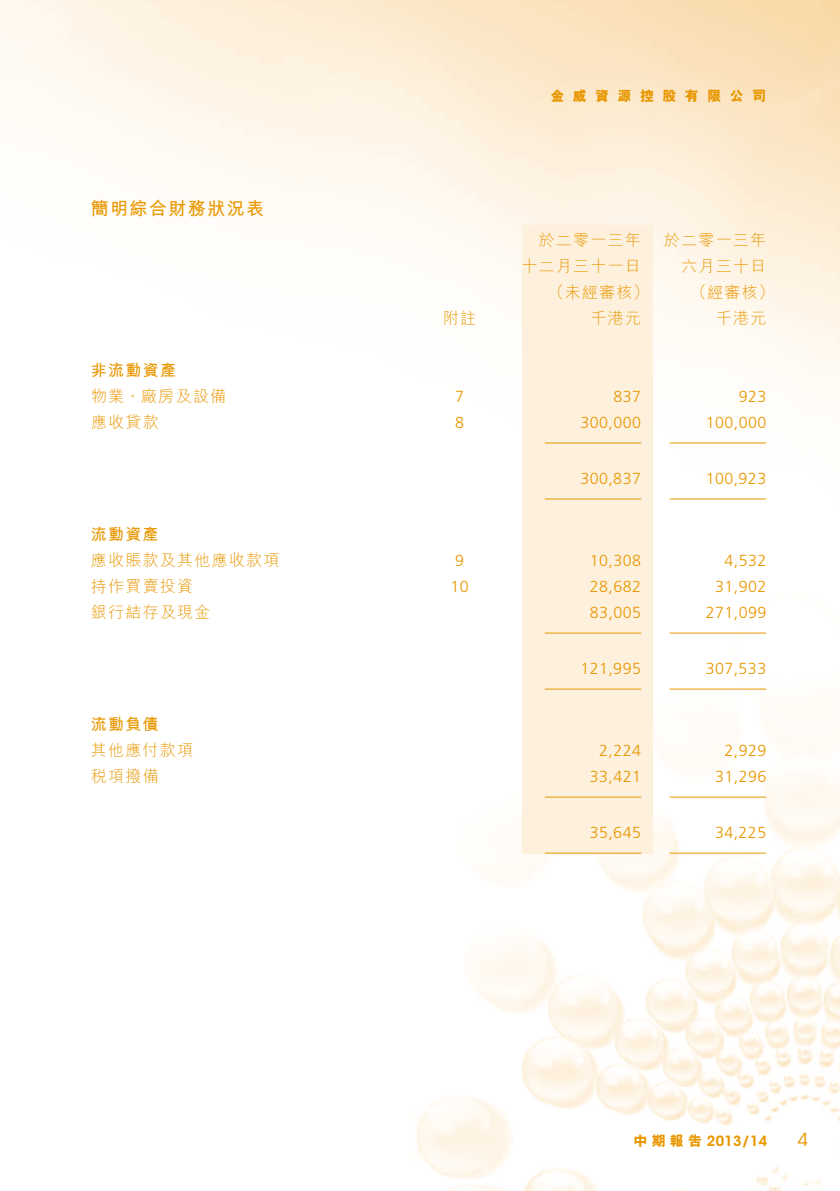
<style>
.page{position:relative;width:840px;height:1191px;background:#fff}
.page>*{position:absolute;margin:0;border:0;box-sizing:border-box;transform-origin:0 0}
.t1{font:700 18px "M Hei HK";letter-spacing:.08em;color:#e99700}
.t2{font:18px "ITC Avant Garde Std";color:#e99700}
.t3{font:300 16px "Frutiger LT Std";letter-spacing:.03em;color:#e99700}
.t4{font:300 16px "M Hei HK";letter-spacing:.08em;color:#e99700}
.t5{font:700 16px "M Hei HK";letter-spacing:.08em;color:#e99700}
.t6{font:600 14px "ITC Avant Garde Std";letter-spacing:.02em;color:#e99700}
.t7{font:800 14px "M Hei HK";letter-spacing:.6em;color:#e99700}
.s1{font-family:"M Hei HK";font-weight:800}
</style>
<div class="page">
<img style="left:0;top:0;width:839px;height:1191px">
<div style="left:522px;top:225px;width:130px;height:628px;background:#fdf1de"></div>
<hr style="left:544px;top:442px;width:97px;height:1px;background:#e99700">
<hr style="left:669px;top:442px;width:96px;height:1px;background:#e99700">
<hr style="left:544px;top:498px;width:97px;height:1px;background:#e99700">
<hr style="left:669px;top:498px;width:96px;height:1px;background:#e99700">
<hr style="left:544px;top:632px;width:97px;height:1px;background:#e99700">
<hr style="left:669px;top:632px;width:96px;height:1px;background:#e99700">
<hr style="left:544px;top:688px;width:97px;height:1px;background:#e99700">
<hr style="left:669px;top:688px;width:96px;height:1px;background:#e99700">
<hr style="left:544px;top:796px;width:97px;height:1px;background:#e99700">
<hr style="left:669px;top:796px;width:96px;height:1px;background:#e99700">
<hr style="left:544px;top:852px;width:97px;height:1px;background:#e99700">
<hr style="left:669px;top:852px;width:96px;height:1px;background:#e99700">
<p class="t1" style="left:91px;top:195px;width:175px">簡明綜合財務狀況表</p>
<p class="t5" style="left:91px;top:358px;width:86px">非流動資產</p>
<p class="t4" style="left:91px;top:384px;width:137px">物業、廠房及設備</p>
<p class="t4" style="left:91px;top:410px;width:69px">應收貸款</p>
<p class="t5" style="left:91px;top:522px;width:69px">流動資產</p>
<p class="t4" style="left:91px;top:548px;width:190px">應收賬款及其他應收款項</p>
<p class="t4" style="left:91px;top:574px;width:104px">持作買賣投資</p>
<p class="t4" style="left:91px;top:600px;width:121px">銀行結存及現金</p>
<p class="t5" style="left:91px;top:712px;width:69px">流動負債</p>
<p class="t4" style="left:91px;top:738px;width:104px">其他應付款項</p>
<p class="t4" style="left:91px;top:764px;width:69px">稅項撥備</p>
<p class="t7" style="left:550px;top:86px;width:217px">金威資源控股有限公司</p>
<p class="t4" style="left:538px;top:228px;width:104px">於二零一三年</p>
<p class="t4" style="left:663px;top:228px;width:104px">於二零一三年</p>
<p class="t4" style="left:521px;top:254px;width:121px">十二月三十一日</p>
<p class="t4" style="left:680px;top:254px;width:86px">六月三十日</p>
<p class="t4" style="left:548px;top:280px;width:102px">（未經審核）</p>
<p class="t4" style="left:690px;top:280px;width:85px">（經審核(</p>
<p class="t4" style="left:443px;top:306px;width:35px">附註</p>
<p class="t4" style="left:590px;top:306px;width:52px">千港元</p>
<p class="t4" style="left:715px;top:306px;width:52px">千港元</p>
<p class="t3" style="left:455px;top:387px;width:10px">7</p>
<p class="t3" style="left:613px;top:387px;width:29px">837</p>
<p class="t3" style="left:738px;top:387px;width:29px">923</p>
<p class="t3" style="left:455px;top:413px;width:10px">8</p>
<p class="t3" style="left:580px;top:413px;width:62px">300,000</p>
<p class="t3" style="left:705px;top:413px;width:62px">100,000</p>
<p class="t3" style="left:580px;top:469px;width:62px">300,837</p>
<p class="t3" style="left:705px;top:469px;width:62px">100,923</p>
<p class="t3" style="left:455px;top:551px;width:10px">9</p>
<p class="t3" style="left:589px;top:551px;width:53px">10,308</p>
<p class="t3" style="left:724px;top:551px;width:43px">4,532</p>
<p class="t3" style="left:450px;top:577px;width:20px">10</p>
<p class="t3" style="left:589px;top:577px;width:53px">28,682</p>
<p class="t3" style="left:714px;top:577px;width:53px">31,902</p>
<p class="t3" style="left:589px;top:603px;width:53px">83,005</p>
<p class="t3" style="left:705px;top:603px;width:62px">271,099</p>
<p class="t3" style="left:580px;top:659px;width:62px">121,995</p>
<p class="t3" style="left:705px;top:659px;width:62px">307,533</p>
<p class="t3" style="left:598px;top:741px;width:43px">2,224</p>
<p class="t3" style="left:724px;top:741px;width:43px">2,929</p>
<p class="t3" style="left:589px;top:767px;width:53px">33,421</p>
<p class="t3" style="left:714px;top:767px;width:53px">31,296</p>
<p class="t3" style="left:589px;top:823px;width:53px">35,645</p>
<p class="t3" style="left:714px;top:823px;width:53px">34,225</p>
<p class="t6" style="left:633px;top:1131px;width:135px"><span class="s1">中期報告</span> 2013/14</p>
<p class="t2" style="left:797px;top:1129px;width:12px">4</p>
</div>
